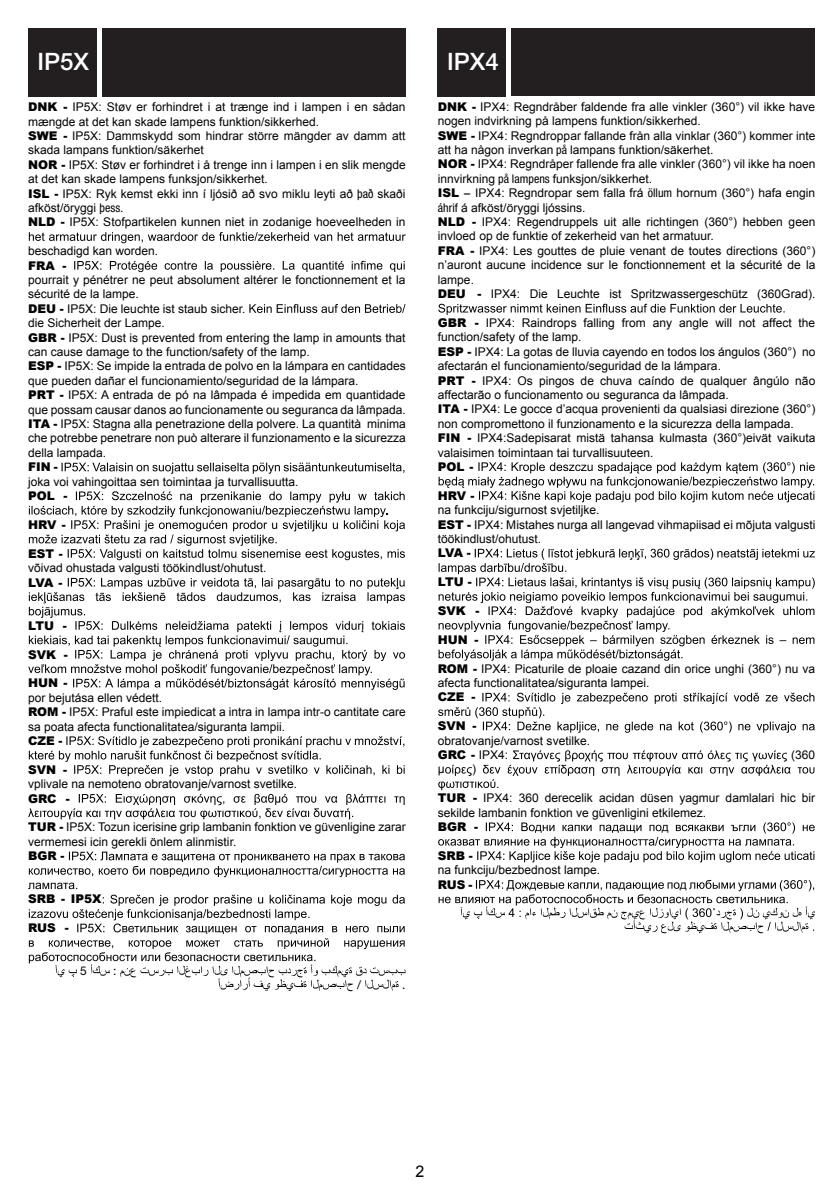
<style>
.page{position:relative;width:840px;height:1191px;background:#fff}
.page>*{position:absolute;margin:0;border:0;box-sizing:border-box;transform-origin:0 0}
.t1{font:500 24px "Helvetica Neue LT";color:#fff}
.t2{font:16px "Arial";color:#000}
.t3{font:12px/14.4px "Arial";color:#030303}
.t4{font:900 12px "Arial";color:#030303}
.t5{font:12px "Helvetica Neue LT";color:#030303}
.s1{font-weight:900}
.s2{font-family:"Helvetica Neue LT";font-stretch:condensed}
</style>
<div class="page">
<svg style="left:438px;top:304px;width:346px;height:11px"></svg>
<svg style="left:438px;top:462px;width:376px;height:40px"></svg>
<svg style="left:438px;top:548px;width:376px;height:113px"></svg>
<svg style="left:438px;top:692px;width:376px;height:41px"></svg>
<svg style="left:507px;top:750px;width:283px;height:26px"></svg>
<svg style="left:797px;top:767px;width:17px;height:6px"></svg>
<svg style="left:438px;top:765px;width:62px;height:25px"></svg>
<svg style="left:438px;top:822px;width:376px;height:40px"></svg>
<svg style="left:438px;top:880px;width:376px;height:53px"></svg>
<svg style="left:29px;top:232px;width:376px;height:11px"></svg>
<svg style="left:74px;top:261px;width:330px;height:11px"></svg>
<svg style="left:249px;top:304px;width:156px;height:9px"></svg>
<svg style="left:61px;top:462px;width:343px;height:12px"></svg>
<svg style="left:29px;top:491px;width:376px;height:69px"></svg>
<svg style="left:28px;top:578px;width:377px;height:112px"></svg>
<svg style="left:29px;top:736px;width:375px;height:40px"></svg>
<svg style="left:28px;top:794px;width:376px;height:25px"></svg>
<svg style="left:28px;top:851px;width:377px;height:140px"></svg>
<div style="left:437px;top:28px;width:68px;height:68px;background:#231f20"></div>
<div style="left:511px;top:29px;width:303px;height:67px;background:#231f20"></div>
<div style="left:28px;top:29px;width:68px;height:68px;background:#231f20"></div>
<div style="left:102px;top:29px;width:303px;height:68px;background:#231f20"></div>
<h1 class="t1" style="left:37px;top:47px;width:53px">IP5X</h1>
<h1 class="t1" style="left:447px;top:47px;width:53px">IPX4</h1>
<p class="t3" style="left:28px;top:100px;width:379px"><span class="s1">DNK -</span> IP5X: Støv er forhindret i at trænge ind i lampen i en sådan mængde at det kan skade lampens funktion/sikkerhed.<br><span class="s1">SWE -</span> IP5X: Dammskydd som hindrar större mängder av damm att skada lampans funktion/säkerhet<br><span class="s1">NOR -</span> IP5X: Støv er forhindret i å trenge inn i lampen i en slik mengde at det kan skade lampens funksjon/sikkerhet.<br><span class="s1">ISL -</span> IP5X: Ryk kemst ekki inn í ljósið að svo miklu leyti að <span class="s2">það</span> skaði afköst/öryggi <span class="s2">þess</span>.<br><span class="s1">NLD -</span> IP5X: Stofpartikelen kunnen niet in zodanige hoeveelheden in</p>
<p class="t3" style="left:28px;top:244px;width:132px">beschadigd kan worden.</p>
<p class="t4" style="left:28px;top:257px;width:40px">FRA -</p>
<p class="t3" style="left:28px;top:273px;width:379px">pourrait y pénétrer ne peut absolument altérer le fonctionnement et la sécurité de la lampe.<br><span class="s1">DEU -</span> IP5X: Die leuchte ist staub sicher.<br>die Sicherheit der Lampe.<br><span class="s1">GBR -</span> IP5X: Dust is prevented from entering the lamp in amounts that can cause damage to the function/safety of the lamp.<br><span class="s1">ESP -</span> IP5X: Se impide la entrada de polvo en la lámpara en cantidades que pueden dañar el funcionamiento/seguridad de la lámpara.<br><span class="s1">PRT -</span> IP5X: A entrada de pó na lâmpada é impedida em quantidade que possam causar danos ao funcionamente ou seguranca da lâmpada.<br><span class="s1">ITA -</span> IP5X: Stagna alla penetrazione della polvere. La quantità minima che potrebbe penetrare non può alterare il funzionamento e la sicurezza della lampada.</p>
<p class="t4" style="left:28px;top:458px;width:31px">FIN -</p>
<p class="t3" style="left:28px;top:474px;width:272px">joka voi vahingoittaa sen toimintaa ja turvallisuutta.</p>
<p class="t4" style="left:28px;top:487px;width:41px">POL -</p>
<p class="t4" style="left:28px;top:516px;width:39px">HRV -</p>
<p class="t4" style="left:28px;top:545px;width:36px">EST -</p>
<p class="t3" style="left:28px;top:561px;width:240px">võivad ohustada valgusti töökindlust/ohutust.</p>
<p class="t4" style="left:28px;top:573px;width:36px">LVA -</p>
<p class="t4" style="left:28px;top:617px;width:40px">LTU -</p>
<p class="t4" style="left:28px;top:645px;width:41px">SVK -</p>
<p class="t4" style="left:28px;top:674px;width:41px">HUN -</p>
<p class="t3" style="left:28px;top:690px;width:379px">por bejutása ellen védett.<br><span class="s1">ROM -</span> IP5X: Praful este impiedicat a intra in lampa intr-o cantitate care sa poata afecta functionalitatea/siguranta lampii.</p>
<p class="t4" style="left:28px;top:732px;width:36px">CZE -</p>
<p class="t4" style="left:28px;top:761px;width:41px">SVN -</p>
<p class="t3" style="left:28px;top:777px;width:270px">vplivale na nemoteno obratovanje/varnost svetilke.</p>
<p class="t4" style="left:28px;top:789px;width:43px">GRC -</p>
<p class="t3" style="left:28px;top:820px;width:379px"><span class="s1">TUR -</span> IP5X: Tozun icerisine grip lambanin fonktion ve güvenligine zarar vermemesi icin gerekli önlem alinmistir.</p>
<p class="t4" style="left:28px;top:847px;width:38px">BGR -</p>
<p class="t4" style="left:28px;top:890px;width:75px">SRB - IP5X</p>
<p class="t4" style="left:28px;top:919px;width:42px">RUS -</p>
<p class="t5" style="left:80px;top:963px;width:8px">5</p>
<p class="t5" style="left:113px;top:963px;width:5px">:</p>
<p class="t5" style="left:357px;top:977px;width:5px">/</p>
<p class="t5" style="left:402px;top:977px;width:5px">.</p>
<p class="t3" style="left:437px;top:99px;width:379px"><span class="s1">DNK -</span> IPX4: Regndråber faldende fra alle vinkler (360°) vil ikke have nogen indvirkning på lampens funktion/sikkerhed.<br><span class="s1">SWE -</span> IPX4: Regndroppar fallande från alla vinklar (360°) kommer inte att ha någon inverkan <span class="s2">på</span> lampans funktion/säkerhet.<br><span class="s1">NOR -</span> IPX4: Regndråper fallende fra alle vinkler (360°) vil ikke ha noen innvirkning <span class="s2">på lampens</span> funksjon/sikkerhet.<br><span class="s1">ISL –</span> IPX4: Regndropar sem falla frá <span class="s2">öllum</span> hornum (360°) hafa engin <span class="s2">áhrif</span> á afköst/öryggi ljóssins.<br><span class="s1">NLD -</span> IPX4: Regendruppels uit alle richtingen (360°) hebben geen invloed op de funktie of zekerheid van het armatuur.<br><span class="s1">FRA -</span> IPX4: Les gouttes de pluie venant de toutes directions (360°) n’auront aucune incidence sur le fonctionnement et la sécurité de la lampe.<br><span class="s1">DEU -</span> IPX4: Die Leuchte ist Spritzwassergeschütz (360Grad).</p>
<p class="t3" style="left:437px;top:315px;width:379px"><span class="s1">GBR -</span> IPX4: Raindrops falling from any angle will not affect the function/safety of the lamp.<br><span class="s1">ESP -</span> IPX4: La gotas de lluvia cayendo en todos los ángulos (360°) no afectarán el funcionamiento/seguridad de la lámpara.<br><span class="s1">PRT -</span> IPX4: Os pingos de chuva caíndo de qualquer ângúlo não affectarão o funcionamento ou seguranca da lâmpada.<br><span class="s1">ITA -</span> IPX4: Le gocce d’acqua provenienti da qualsiasi direzione (360°) non compromettono il funzionamento e la sicurezza della lampada.<br><span class="s1">FIN -</span> IPX4:Sadepisarat mistä tahansa kulmasta (360°)eivät vaikuta valaisimen toimintaan tai turvallisuuteen.</p>
<p class="t4" style="left:437px;top:458px;width:37px">POL -</p>
<p class="t4" style="left:437px;top:487px;width:38px">HRV -</p>
<p class="t3" style="left:437px;top:503px;width:379px">na funkciju/sigurnost svjetiljke.<br><span class="s1">EST -</span> IPX4: Mistahes nurga all langevad vihmapiisad ei mõjuta valgusti töökindlust/ohutust.</p>
<p class="t4" style="left:437px;top:544px;width:34px">LVA -</p>
<p class="t4" style="left:437px;top:573px;width:35px">LTU -</p>
<p class="t4" style="left:437px;top:602px;width:43px">SVK -</p>
<p class="t4" style="left:437px;top:631px;width:42px">HUN -</p>
<p class="t3" style="left:437px;top:661px;width:379px"><span class="s1">ROM -</span> IPX4: Picaturile de ploaie cazand din orice unghi (360°) nu va afecta functionalitatea/siguranta lampei.</p>
<p class="t4" style="left:437px;top:688px;width:39px">CZE -</p>
<p class="t4" style="left:437px;top:717px;width:40px">SVN -</p>
<p class="t3" style="left:437px;top:733px;width:154px">obratovanje/varnost svetilke.<br><span class="s1">GRC -</span> IPX4:</p>
<p class="t3" style="left:790px;top:747px;width:26px">(360</p>
<p class="t3" style="left:437px;top:762px;width:8px">µ</p>
<p class="t3" style="left:472px;top:762px;width:5px">)</p>
<p class="t3" style="left:437px;top:776px;width:379px;text-indent:58px">.<br><span class="s1">TUR -</span> IPX4: 360 derecelik acidan düsen yagmur damlalari hic bir sekilde lambanin fonktion ve güvenligini etkilemez.</p>
<p class="t4" style="left:437px;top:818px;width:42px">BGR -</p>
<p class="t4" style="left:437px;top:847px;width:37px">SRB -</p>
<p class="t3" style="left:437px;top:863px;width:164px">na funkciju/bezbednost lampe.</p>
<p class="t4" style="left:437px;top:875px;width:36px">RUS -</p>
<h2 class="t2" style="left:415px;top:1160px;width:10px">2</h2>
</div>
